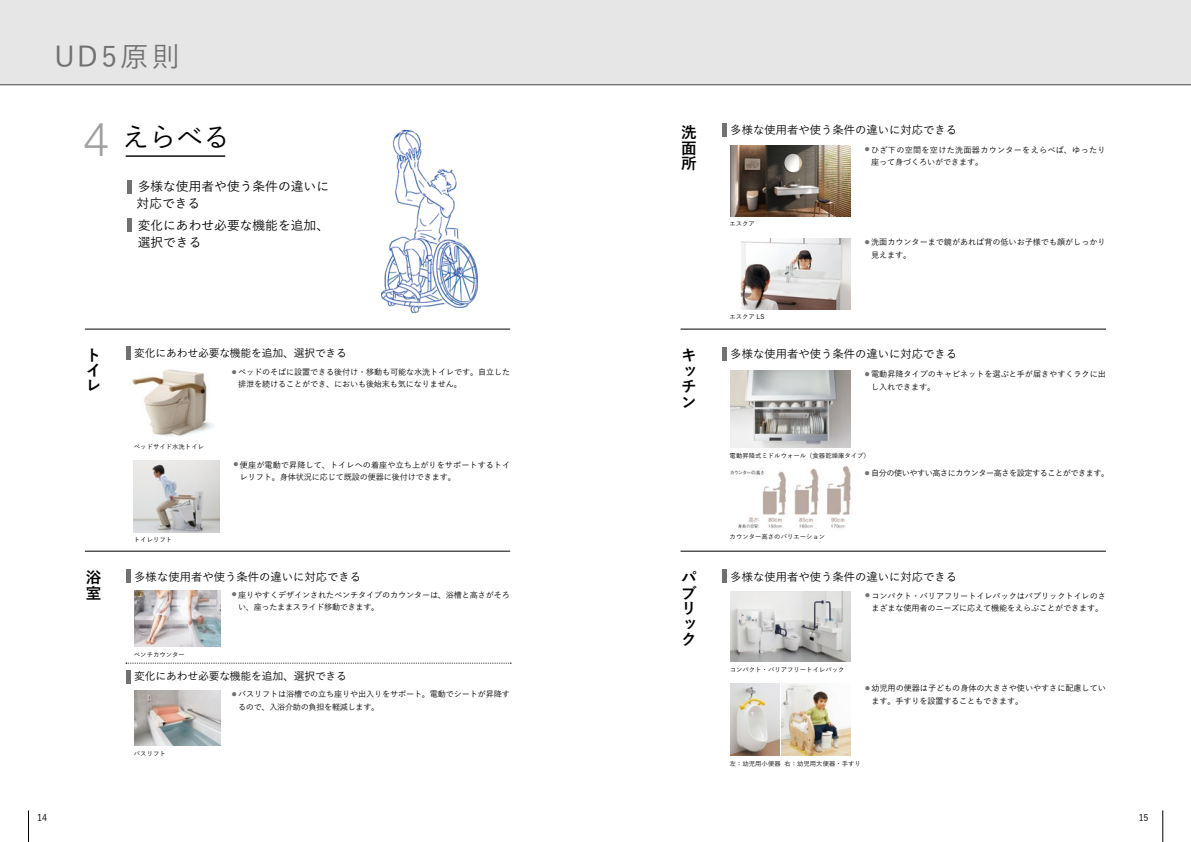
<style>
.page{position:relative;width:1191px;height:842px;background:#fff}
.page>*{position:absolute;margin:0;border:0;box-sizing:border-box;transform-origin:0 0}
.t1{font:500 28.3px "Yu Go";letter-spacing:.11em;color:#727171}
.t2{font:500 26.9px "Yu Go";color:#000}
.t3{font:700 15.6px/15.6px "Yu Go";color:#000;text-align:justify}
.t4{font:500 12.8px/17.7px "Yu Go";color:#000}
.t5{font:500 11.3px "Yu Go";color:#000}
.t6{font:500 10.8px "Yu Go";letter-spacing:-.02em;color:#000}
.t7{font:500 9.2px "Yu Go";color:#000}
.t8{font:500 8.1px/12.4px "Yu Go";letter-spacing:-.02em;color:#000}
.t9{font:500 8.1px/12.4px "Yu Go";letter-spacing:.005em;color:#000}
.t10{font:500 8.1px/12.4px "Yu Go";letter-spacing:.03em;color:#000}
.t11{font:500 8.1px "Yu Go";letter-spacing:-.06em;color:#000}
.t12{font:500 6.4px "Yu Go";color:#000}
.s1{font-family:"Helvetica Neue LT Std";font-weight:300;font-size:46.8px;color:#9fa0a0}
</style>
<div class="page">
<hr style="left:28px;top:810px;width:1px;height:32px;background:#000">
<hr style="left:1162px;top:810px;width:1px;height:32px;background:#000">
<div style="left:126px;top:346px;width:5px;height:14px;background:#727171"></div>
<div style="left:126px;top:569px;width:5px;height:14px;background:#727171"></div>
<div style="left:126px;top:670px;width:5px;height:13px;background:#727171"></div>
<hr style="left:722px;top:123px;width:4px;height:14px;background:#727171">
<hr style="left:722px;top:347px;width:4px;height:14px;background:#727171">
<hr style="left:722px;top:569px;width:4px;height:14px;background:#727171">
<div style="left:0;top:0;width:1191px;height:85px;background:#e6e6e7"></div>
<hr style="left:0;top:84px;width:1191px;height:1px;background:#727171">
<hr style="left:85px;top:329px;width:425px;height:1px;background:#000">
<hr style="left:85px;top:551px;width:425px;height:1px;background:#000">
<hr style="left:680px;top:329px;width:426px;height:1px;background:#000">
<hr style="left:680px;top:551px;width:426px;height:1px;background:#000">
<img style="left:381px;top:130px;width:97px;height:183px">
<hr style="left:126px;top:155px;width:99px;height:2px;background:#000">
<div style="left:127px;top:180px;width:5px;height:13px;background:#727171"></div>
<div style="left:127px;top:218px;width:5px;height:14px;background:#727171"></div>
<img style="left:730px;top:684px;width:49px;height:72px">
<img style="left:781px;top:684px;width:69px;height:72px">
<img style="left:730px;top:370px;width:120px;height:77px">
<img style="left:730px;top:145px;width:120px;height:72px">
<img style="left:740px;top:238px;width:110px;height:72px">
<img style="left:730px;top:466px;width:121px;height:63px">
<img style="left:134px;top:690px;width:86px;height:56px">
<img style="left:134px;top:591px;width:86px;height:55px">
<img style="left:132px;top:369px;width:81px;height:67px">
<img style="left:134px;top:460px;width:85px;height:72px">
<img style="left:730px;top:591px;width:120px;height:71px">
<svg style="left:126px;top:663px;width:385px;height:1px"></svg>
<h1 class="t1" style="left:54px;top:31px;width:127px">UD5原則</h1>
<h2 class="t2" style="left:83px;top:112px;width:148px"><span class="s1">4</span> えらべる</h2>
<h3 class="t4" style="left:137px;top:175px;width:194px">多様な使用者や使う条件の違いに対応できる</h3>
<h3 class="t4" style="left:138px;top:214px;width:193px">変化にあわせ必要な機能を追加、選択できる</h3>
<h3 class="t3" style="left:681px;top:125px;width:16px">洗面所</h3>
<h3 class="t6" style="left:134px;top:343px;width:214px">変化にあわせ必要な機能を追加、選択できる</h3>
<h3 class="t3" style="left:86px;top:348px;width:15px;line-height:15px">トイレ</h3>
<h3 class="t3" style="left:681px;top:348px;width:16px">キッチン</h3>
<p class="t8" style="left:238px;top:365px;width:273px;text-indent:-6px"><sup>●</sup> ベッドのそばに設置できる後付け・移動も可能な水洗トイレです。自立した排泄を続けることができ、においも後始末も気になりません。</p>
<p class="t12" style="left:134px;top:440px;width:72px">ベッドサイド水洗トイレ</p>
<p class="t12" style="left:134px;top:534px;width:40px">トイレリフト</p>
<p class="t9" style="left:240px;top:457px;width:272px;text-indent:-6px"><sup>●</sup> 便座が電動で昇降して、トイレへの着座や立ち上がりをサポートするトイレリフト。身体状況に応じて既設の便器に後付けできます。</p>
<h3 class="t3" style="left:86px;top:570px;width:17px">浴室</h3>
<h3 class="t3" style="left:681px;top:570px;width:17px;text-align:left">パブリック</h3>
<h3 class="t5" style="left:134px;top:566px;width:228px">多様な使用者や使う条件の違いに対応できる</h3>
<p class="t8" style="left:238px;top:587px;width:273px;text-indent:-6px"><sup>●</sup> 座りやすくデザインされたベンチタイプのカウンターは、浴槽と高さがそろい、座ったままスライド移動できます。</p>
<p class="t12" style="left:134px;top:648px;width:53px">ベンチカウンター</p>
<h3 class="t6" style="left:134px;top:666px;width:214px">変化にあわせ必要な機能を追加、選択できる</h3>
<p class="t12" style="left:134px;top:748px;width:33px">バスリフト</p>
<p class="t8" style="left:238px;top:687px;width:273px;text-indent:-6px"><sup>●</sup> バスリフトは浴槽での立ち座りや出入りをサポート。電動でシートが昇降するので、入浴介助の負担を軽減します。</p>
<h3 class="t5" style="left:730px;top:119px;width:228px">多様な使用者や使う条件の違いに対応できる</h3>
<p class="t12" style="left:729px;top:218px;width:27px">エスクア</p>
<p class="t12" style="left:729px;top:311px;width:36px">エスクア LS</p>
<p class="t10" style="left:871px;top:142px;width:236px;text-indent:-6px"><sup>●</sup> ひざ下の空間を空けた洗面器カウンターをえらべば、ゆったり座って身づくろいができます。</p>
<p class="t8" style="left:871px;top:235px;width:236px;text-indent:-6px"><sup>●</sup> 洗面カウンターまで鏡があれば背の低いお子様でも顔がしっかり見えます。</p>
<h3 class="t5" style="left:730px;top:344px;width:228px">多様な使用者や使う条件の違いに対応できる</h3>
<p class="t8" style="left:871px;top:367px;width:236px;text-indent:-6px"><sup>●</sup> 電動昇降タイプのキャビネットを選ぶと手が届きやすくラクに出し入れできます。</p>
<p class="t12" style="left:729px;top:449px;width:142px">電動昇降式ミドルウォール（食器乾燥庫タイプ）</p>
<p class="t12" style="left:729px;top:530px;width:97px">カウンター高さのバリエーション</p>
<p class="t11" style="left:865px;top:466px;width:246px"><sup>●</sup> 自分の使いやすい高さにカウンター高さを設定することができます。</p>
<h3 class="t5" style="left:730px;top:566px;width:228px">多様な使用者や使う条件の違いに対応できる</h3>
<p class="t8" style="left:865px;top:588px;width:242px;text-align:center"><sup>●</sup> コンパクト・バリアフリートイレパックはパブリックトイレのさまざまな使用者のニーズに応えて機能をえらぶことができます。</p>
<p class="t12" style="left:729px;top:664px;width:116px">コンパクト・バリアフリートイレパック</p>
<p class="t8" style="left:871px;top:681px;width:236px;text-indent:-6px"><sup>●</sup> 幼児用の便器は子どもの身体の大きさや使いやすさに配慮しています。手すりを設置することもできます。</p>
<p class="t12" style="left:729px;top:757px;width:133px">左：幼児用小便器 右：幼児用大便器・手すり</p>
<p class="t7" style="left:37px;top:809px;width:12px">14</p>
<p class="t7" style="left:1138px;top:809px;width:12px">15</p>
</div>
